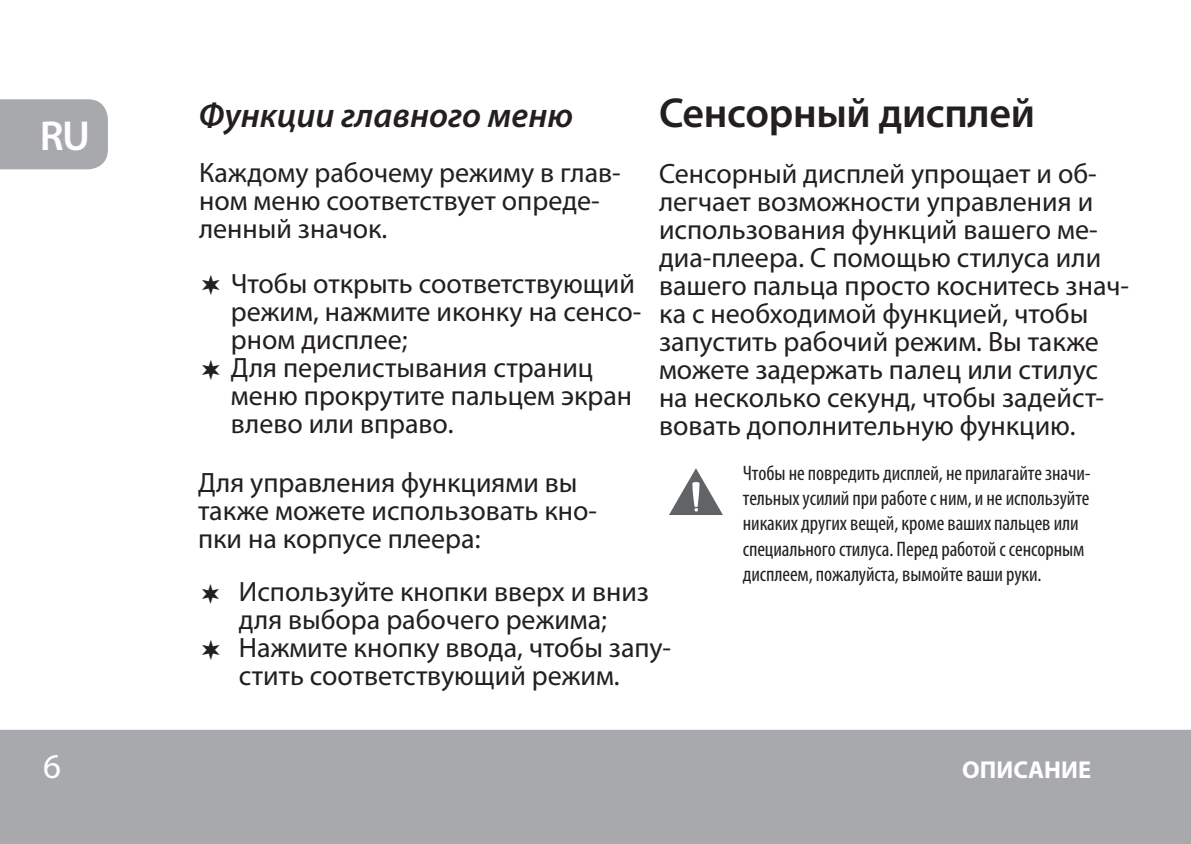
<style>
.page{position:relative;width:1191px;height:844px;background:#fff}
.page>*{position:absolute;margin:0;border:0;box-sizing:border-box;transform-origin:0 0}
.t1{font:600 42px "Myriad Pro";letter-spacing:-.01em;color:#231f20}
.t2{font:600 42px "Myriad Pro";color:#fff}
.t3{font:italic 600 35px "Myriad Pro";color:#231f20}
.t4{font:35px "Myriad Pro";color:#fff}
.t5{font:28px/28px "Myriad Pro";color:#231f20}
.t6{font:700 24.5px "Myriad Pro";color:#fff}
.t7{font:condensed 21px/25.2px "Myriad Pro";letter-spacing:-.005em;color:#231f20}
</style>
<div class="page">
<div style="left:0;top:99px;width:108px;height:70px;background:#a8a9ad"></div>
<div style="left:0;top:729px;width:1191px;height:114px;background:#a8a9ad"></div>
<svg style="left:669px;top:468px;width:54px;height:47px"></svg>
<h1 class="t2" style="left:40px;top:109px;width:52px">RU</h1>
<p class="t4" style="left:43px;top:744px;width:19px">6</p>
<p class="t3" style="left:198px;top:93px;width:376px">Функции главного меню</p>
<h1 class="t1" style="left:659px;top:86px;width:377px">Сенсорный дисплей</h1>
<p class="t5" style="left:199px;top:158px;width:423px">Каждому рабочему режиму в глав&shy;ном меню соответствует опреде&shy;ленный значок.</p>
<p class="t5" style="left:231px;top:269px;width:412px">Чтобы открыть соответствующий режим, нажмите иконку на сенсо&shy;рном дисплее;<br>Для перелистывания страниц меню прокрутите пальцем экран влево или вправо.</p>
<p class="t5" style="left:198px;top:468px;width:400px">Для управления функциями вы также можете использовать кно&shy;пки на корпусе плеера:</p>
<p class="t5" style="left:239px;top:577px;width:433px">Используйте кнопки вверх и вниз для выбора рабочего режима;<br>Нажмите кнопку ввода, чтобы запу&shy;стить соответствующий режим.</p>
<p class="t5" style="left:659px;top:159px;width:471px">Сенсорный дисплей упрощает и об&shy;легчает возможности управления и использования функций вашего ме&shy;диа-плеера. С помощью стилуса или вашего пальца просто коснитесь знач&shy;ка с необходимой функцией, чтобы запустить рабочий режим. Вы также можете задержать палец или стилус на несколько секунд, чтобы задейст&shy;вовать дополнительную функцию.</p>
<p class="t7" style="left:743px;top:460px;width:349px">Чтобы не повредить дисплей, не прилагайте значи&shy;тельных усилий при работе с ним, и не используйте никаких других вещей, кроме ваших пальцев или специального стилуса. Перед работой с сенсорным дисплеем, пожалуйста, вымойте ваши руки.</p>
<p class="t6" style="left:962px;top:753px;width:130px">ОПИСАНИЕ</p>
</div>
